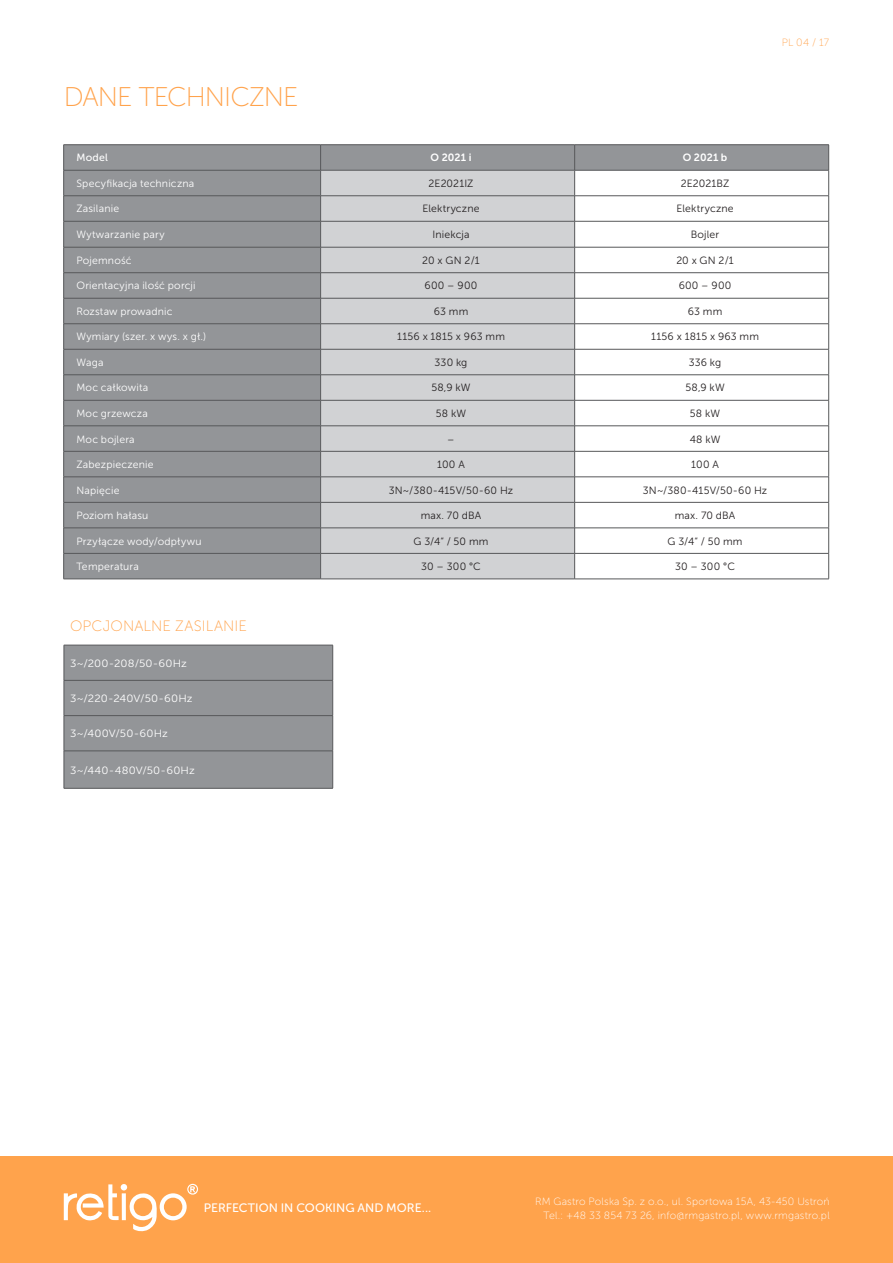
<style>
.page{position:relative;width:893px;height:1263px;background:#fff}
.page>*{position:absolute;margin:0;border:0;box-sizing:border-box;transform-origin:0 0}
.t1{font:27px "Museo Sans 100";letter-spacing:-.035em;color:#ffa34c}
.t2{font:15px "Museo Sans 100";letter-spacing:.005em;color:#ffa34c}
.t3{font:12.15px "Museo Sans 500";color:#fff}
.Text{font:10.5px "Museo Sans 300";letter-spacing:.015em;color:#231f20}
.Text-2{font:10.5px "Museo Sans 300";letter-spacing:.02em;color:#fff}
.t4{font:10.5px/13.5px "Museo Sans 100";letter-spacing:.02em;color:#fff;text-align:right}
.Text_v_tabulce{font:10.5px "Museo Sans 300";letter-spacing:.015em;color:#fff;scale:1.08 1}
.Text_v_tabulce-2{font:10.5px "Museo Sans 700";letter-spacing:.01em;color:#fff}
.t5{font:10.5px "Museo Sans 100";color:#ffa34c}
.Text_v_tabulce-3{font:10.5px "Museo Sans 500";letter-spacing:.02em;color:#fff}
</style>
<div class="page">
<div style="left:0;top:1157px;width:893px;height:106px;background:#ffa34c"></div>
<svg style="left:64px;top:1184px;width:134px;height:48px"></svg>
<svg style="left:64px;top:145px;width:764px;height:434px;fill:#939598"></svg>
<div style="left:321px;top:171px;width:253px;height:408px;background:#d1d2d4"></div>
<hr style="left:64px;top:144px;width:257px;height:1px;background:#57585a">
<hr style="left:321px;top:144px;width:254px;height:1px;background:#57585a">
<hr style="left:575px;top:144px;width:254px;height:1px;background:#57585a">
<hr style="left:64px;top:170px;width:257px;height:1px;background:#57585a">
<hr style="left:321px;top:170px;width:254px;height:1px;background:#57585a">
<hr style="left:575px;top:170px;width:254px;height:1px;background:#57585a">
<hr style="left:64px;top:195px;width:257px;height:1px;background:#57585a">
<hr style="left:321px;top:195px;width:254px;height:1px;background:#57585a">
<hr style="left:575px;top:195px;width:254px;height:1px;background:#57585a">
<hr style="left:64px;top:221px;width:257px;height:1px;background:#57585a">
<hr style="left:321px;top:221px;width:254px;height:1px;background:#57585a">
<hr style="left:575px;top:221px;width:254px;height:1px;background:#57585a">
<hr style="left:64px;top:247px;width:257px;height:1px;background:#57585a">
<hr style="left:321px;top:247px;width:254px;height:1px;background:#57585a">
<hr style="left:575px;top:247px;width:254px;height:1px;background:#57585a">
<hr style="left:64px;top:272px;width:257px;height:1px;background:#57585a">
<hr style="left:321px;top:272px;width:254px;height:1px;background:#57585a">
<hr style="left:575px;top:272px;width:254px;height:1px;background:#57585a">
<hr style="left:64px;top:298px;width:257px;height:1px;background:#57585a">
<hr style="left:321px;top:298px;width:254px;height:1px;background:#57585a">
<hr style="left:575px;top:298px;width:254px;height:1px;background:#57585a">
<hr style="left:64px;top:323px;width:257px;height:1px;background:#57585a">
<hr style="left:321px;top:323px;width:254px;height:1px;background:#57585a">
<hr style="left:575px;top:323px;width:254px;height:1px;background:#57585a">
<hr style="left:64px;top:349px;width:257px;height:1px;background:#57585a">
<hr style="left:321px;top:349px;width:254px;height:1px;background:#57585a">
<hr style="left:575px;top:349px;width:254px;height:1px;background:#57585a">
<hr style="left:64px;top:374px;width:257px;height:1px;background:#57585a">
<hr style="left:321px;top:374px;width:254px;height:1px;background:#57585a">
<hr style="left:575px;top:374px;width:254px;height:1px;background:#57585a">
<hr style="left:64px;top:400px;width:257px;height:1px;background:#57585a">
<hr style="left:321px;top:400px;width:254px;height:1px;background:#57585a">
<hr style="left:575px;top:400px;width:254px;height:1px;background:#57585a">
<hr style="left:64px;top:426px;width:257px;height:1px;background:#57585a">
<hr style="left:321px;top:426px;width:254px;height:1px;background:#57585a">
<hr style="left:575px;top:426px;width:254px;height:1px;background:#57585a">
<hr style="left:64px;top:451px;width:257px;height:1px;background:#57585a">
<hr style="left:321px;top:451px;width:254px;height:1px;background:#57585a">
<hr style="left:575px;top:451px;width:254px;height:1px;background:#57585a">
<hr style="left:64px;top:477px;width:257px;height:1px;background:#57585a">
<hr style="left:321px;top:477px;width:254px;height:1px;background:#57585a">
<hr style="left:575px;top:477px;width:254px;height:1px;background:#57585a">
<hr style="left:64px;top:502px;width:257px;height:1px;background:#57585a">
<hr style="left:321px;top:502px;width:254px;height:1px;background:#57585a">
<hr style="left:575px;top:502px;width:254px;height:1px;background:#57585a">
<hr style="left:64px;top:528px;width:257px;height:1px;background:#57585a">
<hr style="left:321px;top:528px;width:254px;height:1px;background:#57585a">
<hr style="left:575px;top:528px;width:254px;height:1px;background:#57585a">
<hr style="left:64px;top:553px;width:257px;height:1px;background:#57585a">
<svg style="left:63px;top:145px;width:1px;height:434px"></svg>
<hr style="left:321px;top:553px;width:254px;height:1px;background:#57585a">
<svg style="left:320px;top:145px;width:1px;height:434px"></svg>
<hr style="left:575px;top:553px;width:254px;height:1px;background:#57585a">
<svg style="left:574px;top:145px;width:1px;height:434px"></svg>
<svg style="left:828px;top:145px;width:1px;height:434px"></svg>
<hr style="left:64px;top:579px;width:257px;height:1px;background:#57585a">
<hr style="left:321px;top:579px;width:254px;height:1px;background:#57585a">
<hr style="left:575px;top:579px;width:254px;height:1px;background:#57585a">
<div style="left:65px;top:646px;width:267px;height:142px;background:#939598"></div>
<hr style="left:64px;top:645px;width:269px;height:1px;background:#57585a">
<hr style="left:64px;top:645px;width:1px;height:35px;background:#57585a">
<hr style="left:332px;top:645px;width:1px;height:35px;background:#57585a">
<hr style="left:64px;top:680px;width:269px;height:1px;background:#57585a">
<hr style="left:64px;top:680px;width:1px;height:35px;background:#57585a">
<hr style="left:332px;top:680px;width:1px;height:35px;background:#57585a">
<hr style="left:64px;top:715px;width:269px;height:1px;background:#57585a">
<hr style="left:64px;top:716px;width:1px;height:35px;background:#57585a">
<hr style="left:332px;top:716px;width:1px;height:35px;background:#57585a">
<hr style="left:64px;top:751px;width:269px;height:1px;background:#57585a">
<hr style="left:64px;top:751px;width:1px;height:37px;background:#57585a">
<hr style="left:332px;top:751px;width:1px;height:37px;background:#57585a">
<hr style="left:64px;top:788px;width:269px;height:1px;background:#57585a">
<h2 class="t1" style="left:64px;top:82px;width:236px">DANE TECHNICZNE</h2>
<p class="t5" style="left:782px;top:37px;width:49px">PL 04 / 17</p>
<p class="Text_v_tabulce-3" style="left:76px;top:152px;width:33px">Model</p>
<p class="Text_v_tabulce-2" style="left:431px;top:152px;width:42px">O 2021 i</p>
<p class="Text_v_tabulce-2" style="left:683px;top:152px;width:46px">O 2021 b</p>
<p class="Text-2" style="left:76px;top:178px;width:119px">Specyfikacja techniczna</p>
<p class="Text" style="left:428px;top:178px;width:47px">2E2021IZ</p>
<p class="Text" style="left:681px;top:178px;width:50px">2E2021BZ</p>
<p class="Text-2" style="left:76px;top:203px;width:44px">Zasilanie</p>
<p class="Text" style="left:422px;top:203px;width:59px">Elektryczne</p>
<p class="Text" style="left:676px;top:203px;width:59px">Elektryczne</p>
<p class="Text-2" style="left:76px;top:229px;width:90px">Wytwarzanie pary</p>
<p class="Text" style="left:432px;top:229px;width:39px">Iniekcja</p>
<p class="Text" style="left:691px;top:229px;width:30px">Bojler</p>
<p class="Text-2" style="left:76px;top:255px;width:57px">Pojemność</p>
<p class="Text" style="left:422px;top:255px;width:59px">20 x GN 2/1</p>
<p class="Text" style="left:676px;top:255px;width:59px">20 x GN 2/1</p>
<p class="Text-2" style="left:76px;top:280px;width:121px">Orientacyjna ilość porcji</p>
<p class="Text" style="left:425px;top:280px;width:54px">600 – 900</p>
<p class="Text" style="left:679px;top:280px;width:54px">600 – 900</p>
<p class="Text-2" style="left:76px;top:306px;width:98px">Rozstaw prowadnic</p>
<p class="Text" style="left:434px;top:306px;width:36px">63 mm</p>
<p class="Text" style="left:688px;top:306px;width:36px">63 mm</p>
<p class="Text-2" style="left:76px;top:331px;width:131px">Wymiary (szer. x wys. x gł.)</p>
<p class="Text" style="left:397px;top:331px;width:109px">1156 x 1815 x 963 mm</p>
<p class="Text" style="left:651px;top:331px;width:109px">1156 x 1815 x 963 mm</p>
<p class="Text-2" style="left:76px;top:357px;width:29px">Waga</p>
<p class="Text" style="left:435px;top:357px;width:34px">330 kg</p>
<p class="Text" style="left:689px;top:357px;width:34px">336 kg</p>
<p class="Text-2" style="left:76px;top:382px;width:73px">Moc całkowita</p>
<p class="Text" style="left:431px;top:382px;width:41px">58,9 kW</p>
<p class="Text" style="left:685px;top:382px;width:41px">58,9 kW</p>
<p class="Text-2" style="left:76px;top:408px;width:73px">Moc grzewcza</p>
<p class="Text" style="left:436px;top:408px;width:32px">58 kW</p>
<p class="Text" style="left:690px;top:408px;width:32px">58 kW</p>
<p class="Text-2" style="left:76px;top:433px;width:60px">Moc bojlera</p>
<p class="Text" style="left:447px;top:433px;width:9px">–</p>
<p class="Text" style="left:690px;top:433px;width:32px">48 kW</p>
<p class="Text-2" style="left:76px;top:459px;width:79px">Zabezpieczenie</p>
<p class="Text" style="left:437px;top:459px;width:29px">100 A</p>
<p class="Text" style="left:691px;top:459px;width:29px">100 A</p>
<p class="Text-2" style="left:76px;top:484px;width:45px">Napięcie</p>
<p class="Text" style="left:389px;top:484px;width:126px">3N~/380-415V/50-60 Hz</p>
<p class="Text" style="left:643px;top:484px;width:126px">3N~/380-415V/50-60 Hz</p>
<p class="Text-2" style="left:76px;top:510px;width:74px">Poziom hałasu</p>
<p class="Text" style="left:421px;top:510px;width:62px">max. 70 dBA</p>
<p class="Text" style="left:675px;top:510px;width:62px">max. 70 dBA</p>
<p class="Text-2" style="left:76px;top:535px;width:127px">Przyłącze wody/odpływu</p>
<p class="Text" style="left:414px;top:535px;width:76px">G 3/4“ / 50 mm</p>
<p class="Text" style="left:668px;top:535px;width:76px">G 3/4“ / 50 mm</p>
<p class="Text-2" style="left:76px;top:561px;width:64px">Temperatura</p>
<p class="Text" style="left:421px;top:561px;width:61px">30 – 300 °C</p>
<p class="Text" style="left:675px;top:561px;width:61px">30 – 300 °C</p>
<p class="t2" style="left:70px;top:618px;width:178px">OPCJONALNE ZASILANIE</p>
<p class="Text_v_tabulce" style="left:70px;top:657px;width:110px">3~/200-208/50-60Hz</p>
<p class="Text_v_tabulce" style="left:70px;top:693px;width:115px">3~/220-240V/50-60Hz</p>
<p class="Text_v_tabulce" style="left:70px;top:728px;width:92px">3~/400V/50-60Hz</p>
<p class="Text_v_tabulce" style="left:70px;top:764px;width:117px">3~/440-480V/50-60Hz</p>
<p class="t3" style="left:204px;top:1201px;width:229px">PERFECTION IN COOKING AND MORE...</p>
<p class="t4" style="left:535px;top:1195px;width:296px">RM Gastro Polska Sp. z o.o., ul. Sportowa 15A, 43-450 Ustroń<br>Tel.: +48 33 854 73 26, info@rmgastro.pl, www.rmgastro.pl</p>
</div>
